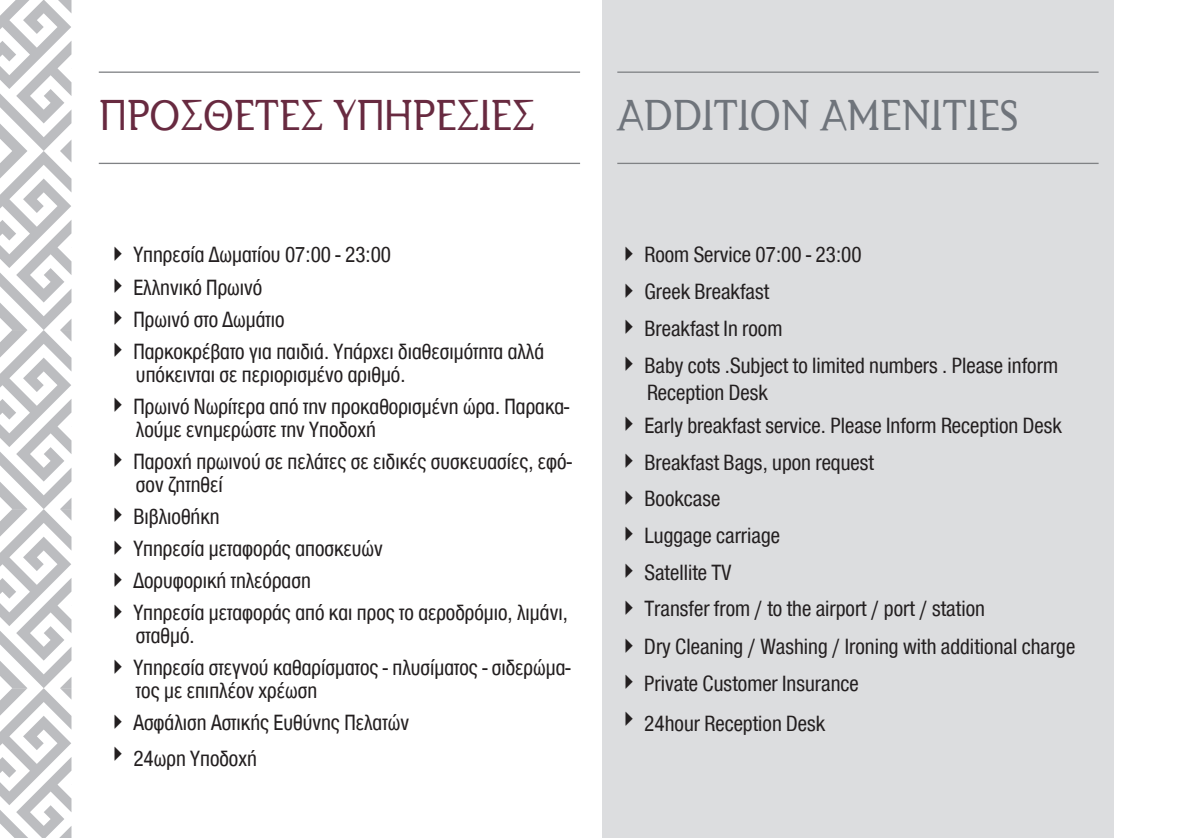
<style>
.page{position:relative;width:1185px;height:838px;background:#fff}
.page>*{position:absolute;margin:0;border:0;box-sizing:border-box;transform-origin:0 0}
.t1{font:300 43.75px "CF Derrida";color:#682a40;scale:.89 1}
.t2{font:300 43.75px "CF Derrida";color:#6f747b;scale:.9 1}
.t3{font:22.75px/22.8px "CF Helvetica Cond";color:#231f20}
</style>
<div class="page">
<div style="left:602px;top:0;width:511px;height:837px;background:#dcdddf"></div>
<hr style="left:99px;top:71px;width:481px;height:2px;background:#808285">
<hr style="left:617px;top:71px;width:481px;height:2px;background:#808285">
<hr style="left:99px;top:163px;width:481px;height:1px;background:#808285">
<hr style="left:617px;top:163px;width:481px;height:1px;background:#808285">
<svg style="left:0;top:0;width:71px;height:838px"></svg>
<h1 class="t1" style="left:99px;top:92px;width:491px">ΠΡΟΣΘΕΤΕΣ ΥΠΗΡΕΣΙΕΣ</h1>
<h1 class="t2" style="left:617px;top:92px;width:447px">ADDITION AMENITIES</h1>
<p class="t3" style="left:106px;top:243px;width:286px">✔ Υπηρεσία Δωματίου 07:00 - 23:00</p>
<p class="t3" style="left:106px;top:275px;width:158px">✔ Ελληνικό Πρωινό</p>
<p class="t3" style="left:106px;top:308px;width:180px">✔ Πρωινό στο Δωμάτιο</p>
<p class="t3" style="left:136px;top:340px;width:410px;text-indent:-30px">✔ Παρκοκρέβατο για παιδιά. Υπάρχει διαθεσιμότητα αλλά υπόκεινται σε περιορισμένο αριθμό.</p>
<p class="t3" style="left:136px;top:395px;width:435px;text-indent:-30px">✔ Πρωινό Νωρίτερα από την προκαθορισμένη ώρα. Παρακα&shy;λούμε ενημερώστε την Υποδοχή</p>
<p class="t3" style="left:136px;top:450px;width:437px;text-indent:-30px">✔ Παροχή πρωινού σε πελάτες σε ειδικές συσκευασίες, εφό&shy;σον ζητηθεί</p>
<p class="t3" style="left:106px;top:504px;width:115px">✔ Βιβλιοθήκη</p>
<p class="t3" style="left:106px;top:537px;width:278px">✔ Υπηρεσία μεταφοράς αποσκευών</p>
<p class="t3" style="left:106px;top:569px;width:206px">✔ Δορυφορική τηλεόραση</p>
<p class="t3" style="left:136px;top:601px;width:433px;text-indent:-30px">✔ Υπηρεσία μεταφοράς από και προς το αεροδρόμιο, λιμάνι, σταθμό.</p>
<p class="t3" style="left:136px;top:656px;width:436px;text-indent:-30px">✔ Υπηρεσία στεγνού καθαρίσματος - πλυσίματος - σιδερώμα&shy;τος με επιπλέον χρέωση</p>
<p class="t3" style="left:106px;top:711px;width:304px">✔ Ασφάλιση Αστικής Ευθύνης Πελατών</p>
<p class="t3" style="left:106px;top:746px;width:152px">✔ 24ωρη Υποδοχή</p>
<p class="t3" style="left:617px;top:243px;width:246px">✔ Room Service 07:00 - 23:00</p>
<p class="t3" style="left:617px;top:280px;width:153px">✔ Greek Breakfast</p>
<p class="t3" style="left:617px;top:317px;width:167px">✔ Breakfast In room</p>
<p class="t3" style="left:647px;top:351px;width:412px;line-height:27.3px;text-indent:-30px">✔ Baby cots .Subject to limited numbers . Please inform<br>Reception Desk</p>
<p class="t3" style="left:617px;top:413px;width:446px">✔ Εarly breakfast service. Please Inform Reception Desk</p>
<p class="t3" style="left:617px;top:450px;width:258px">✔ Breakfast Bags, upon request</p>
<p class="t3" style="left:617px;top:487px;width:105px">✔ Bookcase</p>
<p class="t3" style="left:617px;top:524px;width:164px">✔ Luggage carriage</p>
<p class="t3" style="left:617px;top:560px;width:115px">✔ Satellite TV</p>
<p class="t3" style="left:617px;top:597px;width:369px">✔ Transfer from / to the airport / port / station</p>
<p class="t3" style="left:617px;top:635px;width:460px">✔ Dry Cleaning / Washing / Ironing with additional charge</p>
<p class="t3" style="left:617px;top:671px;width:243px">✔ Private Customer Insurance</p>
<p class="t3" style="left:617px;top:712px;width:210px">✔ 24hour Reception Desk</p>
</div>
